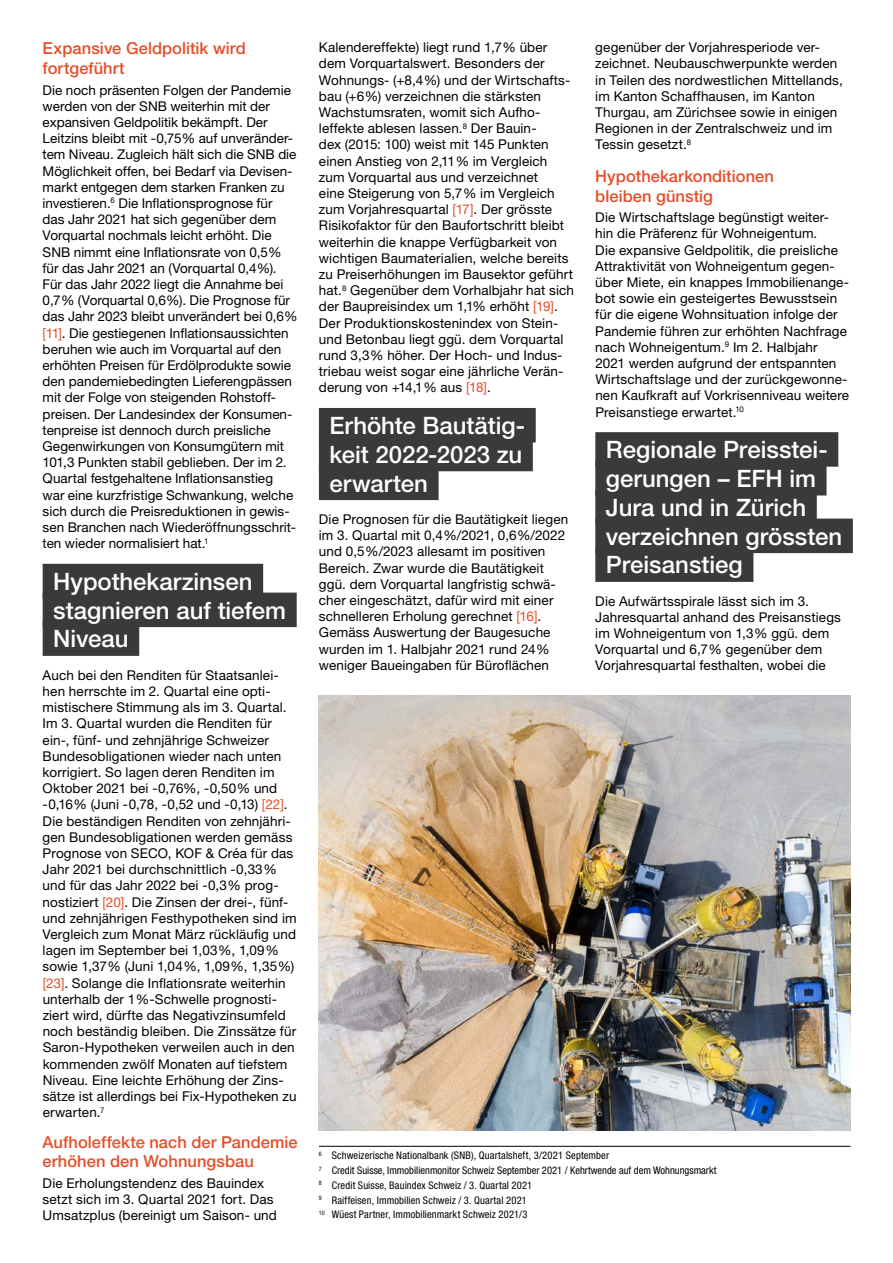
<style>
.page{position:relative;width:893px;height:1263px;background:#fff}
.page>*{position:absolute;margin:0;border:0;box-sizing:border-box;transform-origin:0 0}
.t1{font:500 24px/28.8px "Helvetica Neue LT Std";color:#fff}
.t2{font:500 16.5px/19.8px "Helvetica Neue LT Std";letter-spacing:.005em;color:#e54f2a}
.t3{font:13.5px/16.2px "Helvetica Neue LT Std";letter-spacing:.01em;color:#000}
.t4{font:condensed 10.5px/14.7px "Helvetica Neue LT Std";letter-spacing:.01em;color:#000}
.s1{color:#e54f2a}
</style>
<div class="page">
<hr style="left:319px;top:1146px;width:531px;height:1px;background:#000">
<div style="left:319px;top:408px;width:217px;height:34px;background:#393a39"></div>
<div style="left:319px;top:437px;width:214px;height:34px;background:#393a39"></div>
<div style="left:319px;top:466px;width:120px;height:34px;background:#393a39"></div>
<div style="left:595px;top:432px;width:243px;height:35px;background:#393a39"></div>
<div style="left:595px;top:461px;width:231px;height:34px;background:#393a39"></div>
<div style="left:595px;top:490px;width:222px;height:34px;background:#393a39"></div>
<div style="left:595px;top:519px;width:258px;height:34px;background:#393a39"></div>
<div style="left:595px;top:547px;width:158px;height:35px;background:#393a39"></div>
<img style="left:319px;top:696px;width:531px;height:435px">
<div style="left:43px;top:564px;width:220px;height:34px;background:#393a39"></div>
<div style="left:43px;top:593px;width:254px;height:34px;background:#393a39"></div>
<div style="left:43px;top:621px;width:96px;height:35px;background:#393a39"></div>
<p class="t2" style="left:43px;top:38px;width:205px">Expansive Geldpolitik wird fortgeführt</p>
<p class="t3" style="left:43px;top:81px;width:256px">Die noch präsenten Folgen der Pandemie werden von der SNB weiterhin mit der expansiven Geldpolitik bekämpft. Der Leitzins bleibt mit -0,75% auf unveränder&shy;tem Niveau. Zugleich hält sich die SNB die Möglichkeit offen, bei Bedarf via Devisen&shy;markt entgegen dem starken Franken zu investieren.<sup>6</sup> Die Inflationsprognose für das Jahr 2021 hat sich gegenüber dem Vorquartal nochmals leicht erhöht. Die SNB nimmt eine Inflationsrate von 0,5% für das Jahr 2021 an (Vorquartal 0,4%).<br>Für das Jahr 2022 liegt die Annahme bei 0,7% (Vorquartal 0,6%). Die Prognose für das Jahr 2023 bleibt unverändert bei 0,6% <span class="s1">[11]</span>. Die gestiegenen Inflationsaussichten beruhen wie auch im Vorquartal auf den erhöhten Preisen für Erdölprodukte sowie den pandemiebedingten Lieferengpässen mit der Folge von steigenden Rohstoff&shy;preisen. Der Landesindex der Konsumen&shy;tenpreise ist dennoch durch preisliche Gegenwirkungen von Konsumgütern mit 101,3 Punkten stabil geblieben. Der im 2.<br>Quartal festgehaltene Inflationsanstieg war eine kurzfristige Schwankung, welche sich durch die Preisreduktionen in gewis&shy;sen Branchen nach Wiederöffnungsschrit&shy;ten wieder normalisiert hat.<sup>1</sup></p>
<h1 class="t1" style="left:53px;top:567px;width:234px">Hypothekarzinsen stagnieren auf tiefem<br>Niveau</h1>
<p class="t3" style="left:43px;top:667px;width:255px">Auch bei den Renditen für Staatsanlei&shy;hen herrschte im 2. Quartal eine opti&shy;mistischere Stimmung als im 3. Quartal.<br>Im 3. Quartal wurden die Renditen für ein-, fünf- und zehnjährige Schweizer Bundesobligationen wieder nach unten korrigiert. So lagen deren Renditen im Oktober 2021 bei -0,76%, -0,50% und -0,16% (Juni -0,78, -0,52 und -0,13) <span class="s1">[22]</span>.<br>Die beständigen Renditen von zehnjähri&shy;gen Bundesobligationen werden gemäss Prognose von SECO, KOF &amp; Créa für das Jahr 2021 bei durchschnittlich -0,33% und für das Jahr 2022 bei -0,3% prog&shy;nostiziert <span class="s1">[20]</span>. Die Zinsen der drei-, fünf&shy;und zehnjährigen Festhypotheken sind im Vergleich zum Monat März rückläufig und lagen im September bei 1,03%, 1,09% sowie 1,37% (Juni 1,04%, 1,09%, 1,35%) <span class="s1">[23]</span>. Solange die Inflationsrate weiterhin unterhalb der 1%-Schwelle prognosti&shy;ziert wird, dürfte das Negativzinsumfeld noch beständig bleiben. Die Zinssätze für Saron-Hypotheken verweilen auch in den kommenden zwölf Monaten auf tiefstem Niveau. Eine leichte Erhöhung der Zins&shy;sätze ist allerdings bei Fix-Hypotheken zu erwarten.<sup>7</sup></p>
<p class="t2" style="left:43px;top:1132px;width:256px">Aufholeffekte nach der Pandemie erhöhen den Wohnungsbau</p>
<p class="t3" style="left:43px;top:1175px;width:236px">Die Erholungstendenz des Bauindex setzt sich im 3. Quartal 2021 fort. Das<br>Umsatzplus (bereinigt um Saison- und</p>
<p class="t3" style="left:319px;top:39px;width:257px">Kalendereffekte) liegt rund 1,7% über dem Vorquartalswert. Besonders der Wohnungs- (+8,4%) und der Wirtschafts&shy;bau (+6%) verzeichnen die stärksten Wachstumsraten, womit sich Aufho&shy;leffekte ablesen lassen.<sup>8</sup> Der Bauin-<br>dex (2015: 100) weist mit 145 Punkten einen Anstieg von 2,11% im Vergleich zum Vorquartal aus und verzeichnet<br>eine Steigerung von 5,7% im Vergleich zum Vorjahresquartal <span class="s1">[17]</span>. Der grösste Risikofaktor für den Baufortschritt bleibt weiterhin die knappe Verfügbarkeit von wichtigen Baumaterialien, welche bereits zu Preiserhöhungen im Bausektor geführt hat.<sup>8</sup> Gegenüber dem Vorhalbjahr hat sich der Baupreisindex um 1,1% erhöht <span class="s1">[19]</span>.<br>Der Produktionskostenindex von Stein&shy;und Betonbau liegt ggü. dem Vorquartal rund 3,3% höher. Der Hoch- und Indus&shy;triebau weist sogar eine jährliche Verän&shy;derung von +14,1% aus <span class="s1">[18]</span>.</p>
<h1 class="t1" style="left:330px;top:411px;width:197px">Erhöhte Bautätig&shy;keit 2022-2023 zu erwarten</h1>
<p class="t3" style="left:319px;top:511px;width:251px">Die Prognosen für die Bautätigkeit liegen im 3. Quartal mit 0,4%/2021, 0,6%/2022 und 0,5%/2023 allesamt im positiven Bereich. Zwar wurde die Bautätigkeit ggü. dem Vorquartal langfristig schwä&shy;cher eingeschätzt, dafür wird mit einer schnelleren Erholung gerechnet <span class="s1">[16]</span>.<br>Gemäss Auswertung der Baugesuche wurden im 1. Halbjahr 2021 rund 24% weniger Baueingaben für Büroflächen</p>
<p class="t3" style="left:595px;top:39px;width:249px">gegenüber der Vorjahresperiode ver&shy;zeichnet. Neubauschwerpunkte werden in Teilen des nordwestlichen Mittellands, im Kanton Schaffhausen, im Kanton Thurgau, am Zürichsee sowie in einigen Regionen in der Zentralschweiz und im Tessin gesetzt.<sup>8</sup></p>
<p class="t2" style="left:595px;top:166px;width:180px">Hypothekarkonditionen bleiben günstig</p>
<p class="t3" style="left:595px;top:209px;width:255px">Die Wirtschaftslage begünstigt weiter&shy;hin die Präferenz für Wohneigentum.<br>Die expansive Geldpolitik, die preisliche Attraktivität von Wohneigentum gegen&shy;über Miete, ein knappes Immobilienange&shy;bot sowie ein gesteigertes Bewusstsein für die eigene Wohnsituation infolge der Pandemie führen zur erhöhten Nachfrage nach Wohneigentum.<sup>9</sup> Im 2. Halbjahr 2021 werden aufgrund der entspannten Wirtschaftslage und der zurückgewonne&shy;nen Kaufkraft auf Vorkrisenniveau weitere Preisanstiege erwartet.<sup>10</sup></p>
<h1 class="t1" style="left:606px;top:435px;width:238px">Regionale Preisstei&shy;gerungen – EFH im<br>Jura und in Zürich verzeichnen grössten<br>Preisanstieg</h1>
<p class="t3" style="left:595px;top:593px;width:247px">Die Aufwärtsspirale lässt sich im 3.<br>Jahresquartal anhand des Preisanstiegs im Wohneigentum von 1,3% ggü. dem Vorquartal und 6,7% gegenüber dem Vorjahresquartal festhalten, wobei die</p>
<p class="t4" style="left:319px;top:1148px;width:399px"><sup>6</sup> Schweizerische Nationalbank (SNB), Quartalsheft, 3/2021 September<br><sup>7</sup> Credit Suisse, Immobilienmonitor Schweiz September 2021 / Kehrtwende auf dem Wohnungsmarkt <sup>8</sup> Credit Suisse, Bauindex Schweiz / 3. Quartal 2021<br><sup>9</sup> Raiffeisen, Immobilien Schweiz / 3. Quartal 2021<br><sup>10</sup> Wüest Partner, Immobilienmarkt Schweiz 2021/3</p>
</div>
